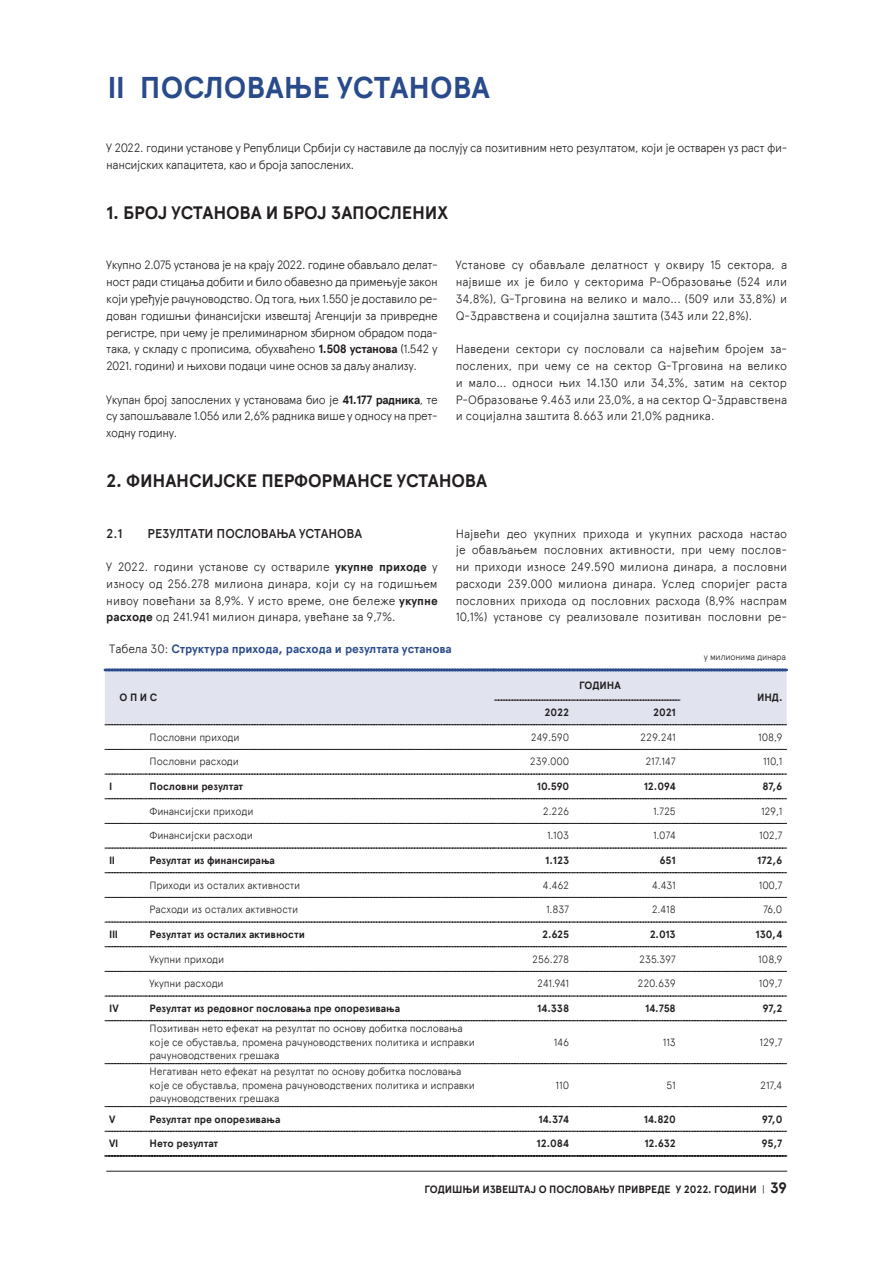
<style>
.page{position:relative;width:893px;height:1263px;background:#fff}
.page>*{position:absolute;margin:0;border:0;box-sizing:border-box;transform-origin:0 0}
.t1{font:700 30px "Apercu Pro";color:#2a4b8b}
.t2{font:700 18px "Apercu Pro";letter-spacing:-.01em;color:#231f20}
.t3{font:500 12.75px "Apercu Pro";letter-spacing:-.01em;color:#231f20}
.t4{font:300 12px/16.8px "Apercu Pro";letter-spacing:-.03em;color:#231f20;text-align:justify}
.t5{font:700 12px "Apercu Pro";color:#2a4b8b}
.t6{font:300 10.5px/13.5px "Apercu Pro";letter-spacing:-.015em;color:#231f20}
.t7{font:700 10.5px "Apercu Pro";letter-spacing:-.01em;color:#231f20}
.t8{font:300 9px "Apercu Pro";letter-spacing:-.035em;color:#231f20}
.s1{font-weight:700}
.s2{font-weight:300;color:#231f20}
.s3{font-weight:300}
.s4{font-size:15px}
</style>
<div class="page">
<hr style="left:106px;top:1171px;width:681px;height:1px;background:#231f20">
<svg style="left:105px;top:669px;width:682px;height:56px;background:#d5d8e6"></svg>
<svg style="left:105px;top:749px;width:682px;height:1px"></svg>
<svg style="left:105px;top:774px;width:682px;height:1px"></svg>
<svg style="left:105px;top:798px;width:682px;height:1px"></svg>
<svg style="left:105px;top:823px;width:682px;height:1px"></svg>
<svg style="left:105px;top:848px;width:682px;height:1px"></svg>
<svg style="left:105px;top:872px;width:682px;height:1px"></svg>
<svg style="left:105px;top:897px;width:682px;height:1px"></svg>
<svg style="left:105px;top:922px;width:682px;height:1px"></svg>
<svg style="left:105px;top:946px;width:682px;height:1px"></svg>
<svg style="left:105px;top:971px;width:682px;height:1px"></svg>
<svg style="left:105px;top:996px;width:682px;height:1px"></svg>
<svg style="left:105px;top:1020px;width:682px;height:1px"></svg>
<svg style="left:105px;top:1063px;width:682px;height:1px"></svg>
<svg style="left:105px;top:1106px;width:682px;height:1px"></svg>
<svg style="left:105px;top:1131px;width:682px;height:1px"></svg>
<svg style="left:105px;top:1155px;width:682px;height:2px"></svg>
<h1 class="t1" style="left:108px;top:65px;width:384px">II ПОСЛОВАЊЕ УСТАНОВА</h1>
<p class="t4" style="left:106px;top:138px;width:682px">У 2022. години установе у Републици Србији су наставиле да послују са позитивним нето резултатом, који је остварен уз раст фи&shy;нансијских капацитета, као и броја запослених.</p>
<h2 class="t2" style="left:106px;top:199px;width:343px">1. БРОЈ УСТАНОВА И БРОЈ ЗАПОСЛЕНИХ</h2>
<p class="t4" style="left:106px;top:256px;width:333px">Укупно 2.075 установа је на крају 2022. године обављало делат&shy;ност ради стицања добити и било обавезно да примењује закон који уређује рачуноводство. Од тога, њих 1.550 је доставило ре&shy;дован годишњи финансијски извештај Агенцији за привредне регистре, при чему је прелиминарном збирном обрадом пода&shy;така, у складу с прописима, обухваћено <span class="s1">1.508 установа</span> (1.542 у 2021. години) и њихови подаци чине основ за даљу анализу.</p>
<p class="t4" style="left:106px;top:390px;width:333px">Укупан број запослених у установама био је <span class="s1">41.177 радника</span>, те су запошљавале 1.056 или 2,6% радника више у односу на прет&shy;ходну годину.</p>
<p class="t4" style="left:456px;top:256px;width:333px">Установе су обављале делатност у оквиру 15 сектора, а највише их је било у секторима P-Образовање (524 или 34,8%), G-Трговина на велико и мало... (509 или 33,8%) и Q-Здравствена и социјална заштита (343 или 22,8%).</p>
<p class="t4" style="left:456px;top:340px;width:333px">Наведени сектори су пословали са највећим бројем за&shy;послених, при чему се на сектор G-Трговина на велико и мало... односи њих 14.130 или 34,3%, затим на сектор P-Образовање 9.463 или 23,0%, а на сектор Q-Здравствена и социјална заштита 8.663 или 21,0% радника.</p>
<h2 class="t2" style="left:106px;top:467px;width:382px">2. ФИНАНСИЈСКЕ ПЕРФОРМАНСЕ УСТАНОВА</h2>
<p class="t3" style="left:106px;top:524px;width:18px">2.1</p>
<p class="t3" style="left:148px;top:524px;width:216px">РЕЗУЛТАТИ ПОСЛОВАЊА УСТАНОВА</p>
<p class="t4" style="left:106px;top:557px;width:333px">У 2022. години установе су оствариле <span class="s1">укупне приходе</span> у износу од 256.278 милиона динара, који су на годишњем нивоу повећани за 8,9%. У исто време, оне бележе <span class="s1">укупне расходе</span> од 241.941 милион динара, увећане за 9,7%.</p>
<p class="t4" style="left:456px;top:524px;width:333px">Највећи део укупних прихода и укупних расхода настао је обављањем пословних активности, при чему послов&shy;ни приходи износе 249.590 милиона динара, а пословни расходи 239.000 милиона динара. Услед споријег раста пословних прихода од пословних расхода (8,9% наспрам 10,1%) установе су реализовале позитиван пословни ре-</p>
<p class="t5" style="left:109px;top:640px;width:344px"><span class="s2">Табела 30:</span> Структура прихода, расхода и резултата установа</p>
<p class="t7" style="left:120px;top:689px;width:39px">О П И С</p>
<p class="t7" style="left:579px;top:677px;width:43px">ГОДИНА</p>
<p class="t7" style="left:545px;top:704px;width:26px">2022</p>
<p class="t7" style="left:653px;top:704px;width:24px">2021</p>
<p class="t8" style="left:704px;top:650px;width:84px">у милионима динара</p>
<p class="t7" style="left:757px;top:689px;width:27px">ИНД.</p>
<p class="t6" style="left:150px;top:729px;width:92px">Пословни приходи</p>
<p class="t6" style="left:531px;top:729px;width:40px">249.590</p>
<p class="t6" style="left:640px;top:729px;width:37px">229.241</p>
<p class="t6" style="left:758px;top:729px;width:26px">108,9</p>
<p class="t6" style="left:150px;top:754px;width:91px">Пословни расходи</p>
<p class="t6" style="left:530px;top:754px;width:41px">239.000</p>
<p class="t6" style="left:645px;top:754px;width:32px">217.147</p>
<p class="t6" style="left:763px;top:754px;width:21px">110,1</p>
<p class="t7" style="left:109px;top:778px;width:5px">I</p>
<p class="t7" style="left:150px;top:778px;width:95px">Пословни резултат</p>
<p class="t7" style="left:537px;top:778px;width:34px">10.590</p>
<p class="t7" style="left:644px;top:778px;width:34px">12.094</p>
<p class="t7" style="left:762px;top:778px;width:22px">87,6</p>
<p class="t6" style="left:150px;top:803px;width:105px">Финансијски приходи</p>
<p class="t6" style="left:543px;top:803px;width:28px">2.226</p>
<p class="t6" style="left:653px;top:803px;width:24px">1.725</p>
<p class="t6" style="left:761px;top:803px;width:23px">129,1</p>
<p class="t6" style="left:150px;top:828px;width:105px">Финансијски расходи</p>
<p class="t6" style="left:547px;top:828px;width:24px">1.103</p>
<p class="t6" style="left:653px;top:828px;width:24px">1.074</p>
<p class="t6" style="left:759px;top:828px;width:25px">102,7</p>
<p class="t7" style="left:109px;top:852px;width:8px">II</p>
<p class="t7" style="left:150px;top:852px;width:127px">Резултат из финансирања</p>
<p class="t7" style="left:545px;top:852px;width:25px">1.123</p>
<p class="t7" style="left:659px;top:852px;width:18px">651</p>
<p class="t7" style="left:757px;top:852px;width:27px">172,6</p>
<p class="t6" style="left:150px;top:877px;width:152px">Приходи из осталих активности</p>
<p class="t6" style="left:543px;top:877px;width:28px">4.462</p>
<p class="t6" style="left:652px;top:877px;width:26px">4.431</p>
<p class="t6" style="left:759px;top:877px;width:25px">100,7</p>
<p class="t6" style="left:150px;top:902px;width:150px">Расходи из осталих активности</p>
<p class="t6" style="left:546px;top:902px;width:25px">1.837</p>
<p class="t6" style="left:652px;top:902px;width:26px">2.418</p>
<p class="t6" style="left:763px;top:902px;width:21px">76,0</p>
<p class="t7" style="left:109px;top:926px;width:10px">III</p>
<p class="t7" style="left:150px;top:926px;width:157px">Резултат из осталих активности</p>
<p class="t7" style="left:542px;top:926px;width:29px">2.625</p>
<p class="t7" style="left:650px;top:926px;width:28px">2.013</p>
<p class="t7" style="left:755px;top:926px;width:28px">130,4</p>
<p class="t6" style="left:150px;top:951px;width:76px">Укупни приходи</p>
<p class="t6" style="left:532px;top:951px;width:38px">256.278</p>
<p class="t6" style="left:639px;top:951px;width:38px">235.397</p>
<p class="t6" style="left:758px;top:951px;width:26px">108,9</p>
<p class="t6" style="left:150px;top:976px;width:76px">Укупни расходи</p>
<p class="t6" style="left:537px;top:976px;width:34px">241.941</p>
<p class="t6" style="left:637px;top:976px;width:40px">220.639</p>
<p class="t6" style="left:759px;top:976px;width:25px">109,7</p>
<p class="t7" style="left:109px;top:1000px;width:11px">IV</p>
<p class="t7" style="left:150px;top:1000px;width:252px">Резултат из редовног пословања пре опорезивања</p>
<p class="t7" style="left:537px;top:1000px;width:34px">14.338</p>
<p class="t7" style="left:645px;top:1000px;width:32px">14.758</p>
<p class="t7" style="left:762px;top:1000px;width:21px">97,2</p>
<p class="t6" style="left:150px;top:1021px;width:327px">Позитиван нето ефекат на резултат по основу добитка пословања које се обуставља, промена рачуноводствених политика и исправки рачуноводствених грешака</p>
<p class="t6" style="left:554px;top:1034px;width:17px">146</p>
<p class="t6" style="left:663px;top:1034px;width:14px">113</p>
<p class="t6" style="left:759px;top:1034px;width:24px">129,7</p>
<p class="t6" style="left:150px;top:1064px;width:327px">Негативан нето ефекат на резултат по основу добитка пословања које се обуставља, промена рачуноводствених политика и исправки рачуноводствених грешака</p>
<p class="t6" style="left:556px;top:1077px;width:15px">110</p>
<p class="t6" style="left:666px;top:1077px;width:11px">51</p>
<p class="t6" style="left:760px;top:1077px;width:24px">217,4</p>
<p class="t7" style="left:109px;top:1111px;width:8px">V</p>
<p class="t7" style="left:150px;top:1111px;width:132px">Резултат пре опорезивања</p>
<p class="t7" style="left:538px;top:1111px;width:32px">14.374</p>
<p class="t7" style="left:644px;top:1111px;width:34px">14.820</p>
<p class="t7" style="left:762px;top:1111px;width:22px">97,0</p>
<p class="t7" style="left:109px;top:1136px;width:11px">VI</p>
<p class="t7" style="left:150px;top:1136px;width:70px">Нето резултат</p>
<p class="t7" style="left:537px;top:1136px;width:34px">12.084</p>
<p class="t7" style="left:644px;top:1136px;width:33px">12.632</p>
<p class="t7" style="left:762px;top:1136px;width:22px">95,7</p>
<p class="t7" style="left:425px;top:1181px;width:364px">ГОДИШЊИ ИЗВЕШТАЈ О ПОСЛОВАЊУ ПРИВРЕДЕ У 2022. ГОДИНИ <span class="s3">|</span> <span class="s4">39</span></p>
</div>
